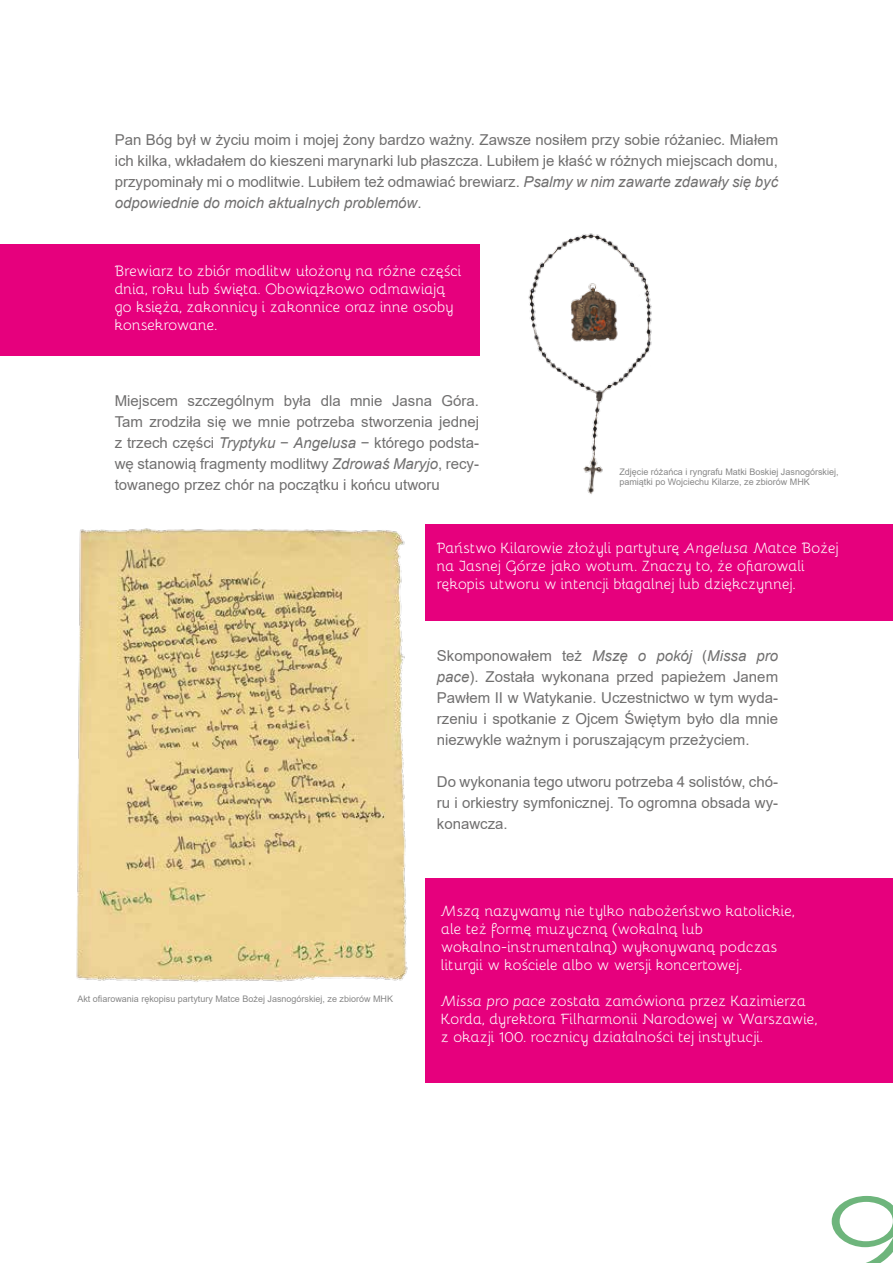
<style>
.page{position:relative;width:893px;height:1263px;background:#fff}
.page>*{position:absolute;margin:0;border:0;box-sizing:border-box;transform-origin:0 0}
.t1{font:112.5px "Bellota";color:#6eb57c;scale:1.33 1}
.t2{font:15px/21px "Arial";color:#706f6f;text-align:justify}
.t3{font:15px/18px "Bellota";letter-spacing:-.015em;color:#fff}
.t4{font:9px/10.8px "Arial";color:#878787}
.s1{font-style:italic}
</style>
<div class="page">
<div style="left:425px;top:524px;width:468px;height:97px;background:#e6007d"></div>
<div style="left:0;top:244px;width:479px;height:111px;background:#e6007d"></div>
<div style="left:425px;top:878px;width:468px;height:204px;background:#e6007d"></div>
<img style="left:76px;top:528px;width:332px;height:454px">
<img style="left:528px;top:233px;width:124px;height:262px">
<p class="t2" style="left:115px;top:129px;width:665px">Pan Bóg był w życiu moim i mojej żony bardzo ważny. Zawsze nosiłem przy sobie różaniec. Miałem ich kilka, wkładałem do kieszeni marynarki lub płaszcza. Lubiłem je kłaść w różnych miejscach domu, przypominały mi o modlitwie. Lubiłem też odmawiać brewiarz. <span class="s1">Psalmy w nim zawarte zdawały się być odpowiednie do moich aktualnych problemów</span>.</p>
<p class="t3" style="left:115px;top:261px;width:348px">Brewiarz to zbiór modlitw ułożony na różne części dnia, roku lub święta. Obowiązkowo odmawiają go księża, zakonnicy i zakonnice oraz inne osoby konsekrowane.</p>
<p class="t2" style="left:115px;top:390px;width:366px">Miejscem szczególnym była dla mnie Jasna Góra.<br>Tam zrodziła się we mnie potrzeba stworzenia jednej z trzech części <span class="s1">Tryptyku</span> − <span class="s1">Angelusa</span> − którego podsta&shy;wę stanowią fragmenty modlitwy <span class="s1">Zdrowaś Maryjo</span>, recy&shy;towanego przez chór na początku i końcu utworu</p>
<p class="t4" style="left:619px;top:466px;width:221px">Zdjęcie różańca i ryngrafu Matki Boskiej Jasnogórskiej, pamiątki po Wojciechu Kilarze, ze zbiorów MHK</p>
<p class="t3" style="left:437px;top:538px;width:404px">Państwo Kilarowie złożyli partyturę <span class="s1">Angelusa</span> Matce Bożej na Jasnej Górze jako wotum. Znaczy to, że ofiarowali rękopis utworu w intencji błagalnej lub dziękczynnej.</p>
<p class="t4" style="left:77px;top:993px;width:317px">Akt ofiarowania rękopisu partytury Matce Bożej Jasnogórskiej, ze zbiorów MHK</p>
<p class="t2" style="left:437px;top:645px;width:343px">Skomponowałem też <span class="s1">Mszę o pokój</span> (<span class="s1">Missa pro pace</span>). Została wykonana przed papieżem Janem Pawłem II w Watykanie. Uczestnictwo w tym wyda&shy;rzeniu i spotkanie z Ojcem Świętym było dla mnie niezwykle ważnym i poruszającym przeżyciem.</p>
<p class="t2" style="left:437px;top:771px;width:343px">Do wykonania tego utworu potrzeba 4 solistów, chó&shy;ru i orkiestry symfonicznej. To ogromna obsada wy&shy;konawcza.</p>
<p class="t3" style="left:441px;top:901px;width:355px"><span class="s1">Mszą</span> nazywamy nie tylko nabożeństwo katolickie, ale też formę muzyczną (wokalną lub wokalno-instrumentalną) wykonywaną podczas liturgii w kościele albo w wersji koncertowej.</p>
<p class="t3" style="left:441px;top:991px;width:378px"><span class="s1">Missa pro pace</span> została zamówiona przez Kazimierza<br>Korda, dyrektora Filharmonii Narodowej w Warszawie, z okazji 100. rocznicy działalności tej instytucji.</p>
<h1 class="t1" style="left:827px;top:1142px;width:66px">9</h1>
</div>
